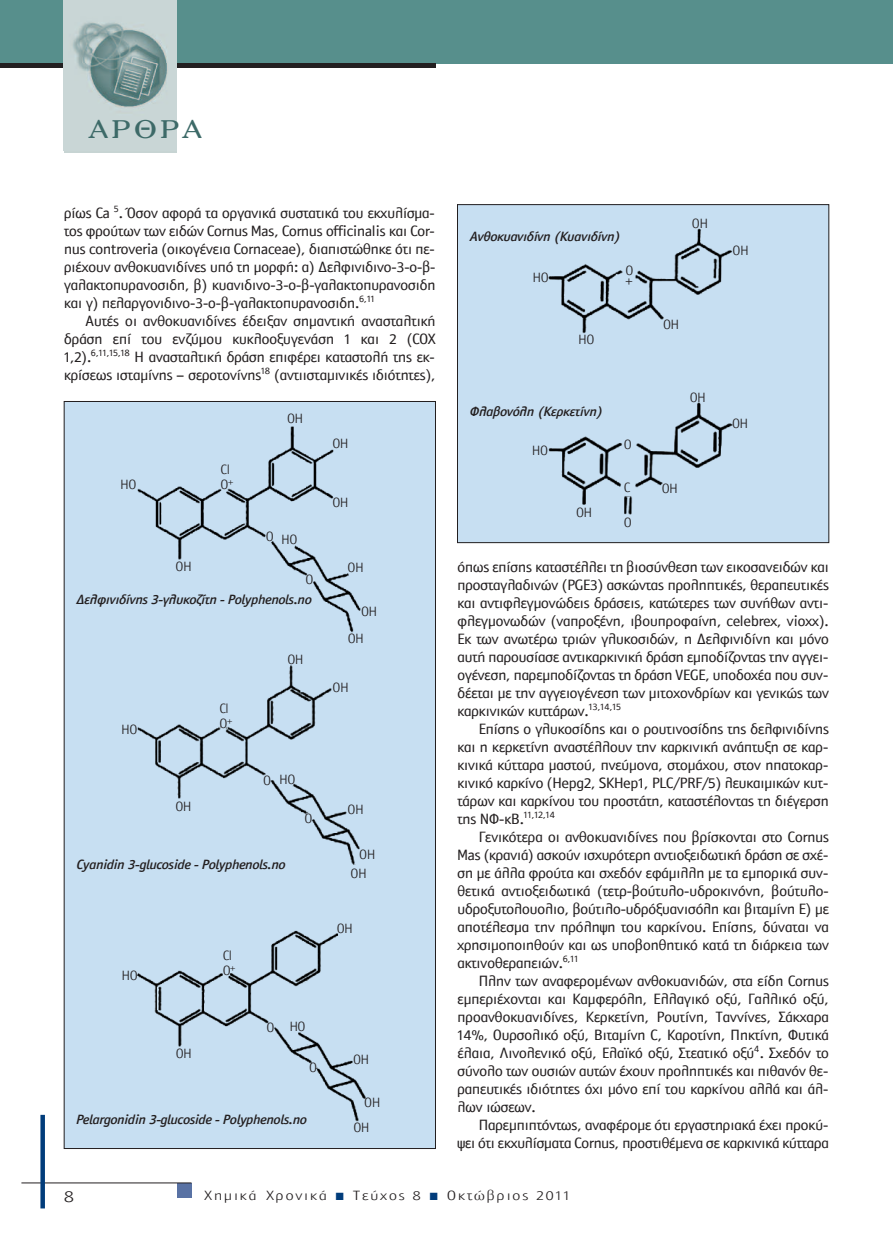
<style>
.page{position:relative;width:893px;height:1234px;background:#fff}
.page>*{position:absolute;margin:0;border:0;box-sizing:border-box;transform-origin:0 0}
.t1{font:24.75px "CF Sophia Regular";letter-spacing:.1em;color:#3d6a68;scale:1.2 1}
.t2{font:15px "PF Bulletin";color:#231f20;scale:1.1 1}
.t3{font:italic 500 13.5px "PF Bulletin";color:#231f20;scale:1.1 1}
.t4{font:300 13.5px "PF Bulletin";color:#231f20;scale:1.1 1}
.t5{font:10.5px "Zapf Dingbats ITC";color:#013c7b}
</style>
<div class="page">
<div style="left:177px;top:1182px;width:15px;height:15px;background:#5972a4"></div>
<hr style="left:21px;top:1182px;width:171px;height:1px;background:#231f20">
<div style="left:40px;top:1114px;width:5px;height:94px;background:#013c7b"></div>
<div style="left:0;top:0;width:893px;height:64px;background:#578f8c"></div>
<hr style="left:0;top:64px;width:436px;height:4px;background:#231f20">
<img style="left:64px;top:0;width:112px;height:150px">
<div style="left:64px;top:401px;width:371px;height:747px;background:#c7dff2"></div>
<img style="left:137px;top:426px;width:224px;height:206px">
<img style="left:137px;top:665px;width:223px;height:195px">
<img style="left:137px;top:930px;width:228px;height:191px">
<div style="left:457px;top:204px;width:372px;height:338px;background:#c7dff2"></div>
<div style="left:457px;top:204px;width:372px;height:339px;border:1px solid #231f20"></div>
<img style="left:549px;top:228px;width:184px;height:106px">
<img style="left:548px;top:402px;width:185px;height:113px">
<svg style="left:556px;top:231px;width:63px;height:13px"></svg>
<svg style="left:548px;top:405px;width:54px;height:14px"></svg>
<svg style="left:137px;top:1114px;width:2px;height:7px"></svg>
<svg style="left:157px;top:1117px;width:11px;height:4px"></svg>
<svg style="left:178px;top:1117px;width:6px;height:4px"></svg>
<svg style="left:625px;top:439px;width:6px;height:9px"></svg>
<svg style="left:625px;top:482px;width:5px;height:10px"></svg>
<svg style="left:626px;top:265px;width:7px;height:20px"></svg>
<svg style="left:221px;top:465px;width:6px;height:9px"></svg>
<svg style="left:221px;top:480px;width:12px;height:9px"></svg>
<svg style="left:220px;top:703px;width:12px;height:25px"></svg>
<svg style="left:306px;top:574px;width:7px;height:10px"></svg>
<svg style="left:267px;top:531px;width:6px;height:10px"></svg>
<svg style="left:305px;top:813px;width:7px;height:10px"></svg>
<svg style="left:264px;top:775px;width:6px;height:9px"></svg>
<svg style="left:224px;top:950px;width:5px;height:9px"></svg>
<svg style="left:224px;top:965px;width:11px;height:9px"></svg>
<svg style="left:310px;top:1061px;width:7px;height:10px"></svg>
<svg style="left:267px;top:1022px;width:7px;height:10px"></svg>
<svg style="left:283px;top:534px;width:14px;height:10px"></svg>
<svg style="left:291px;top:1021px;width:14px;height:9px"></svg>
<svg style="left:281px;top:774px;width:14px;height:10px"></svg>
<svg style="left:137px;top:594px;width:135px;height:12px"></svg>
<svg style="left:175px;top:859px;width:71px;height:1px"></svg>
<svg style="left:196px;top:1114px;width:71px;height:7px"></svg>
<svg style="left:664px;top:319px;width:14px;height:10px"></svg>
<svg style="left:333px;top:438px;width:14px;height:10px"></svg>
<svg style="left:348px;top:562px;width:13px;height:9px"></svg>
<svg style="left:176px;top:561px;width:14px;height:10px"></svg>
<svg style="left:333px;top:682px;width:14px;height:10px"></svg>
<svg style="left:348px;top:804px;width:12px;height:9px"></svg>
<svg style="left:351px;top:849px;width:9px;height:16px"></svg>
<svg style="left:176px;top:801px;width:14px;height:10px"></svg>
<svg style="left:338px;top:930px;width:14px;height:2px"></svg>
<svg style="left:354px;top:1053px;width:11px;height:10px"></svg>
<svg style="left:176px;top:1048px;width:14px;height:10px"></svg>
<svg style="left:333px;top:497px;width:14px;height:9px"></svg>
<svg style="left:663px;top:483px;width:14px;height:10px"></svg>
<svg style="left:577px;top:507px;width:14px;height:8px"></svg>
<h1 class="t1" style="left:89px;top:113px;width:95px">APΘPA</h1>
<p class="t2" style="left:64px;top:240px;width:67px">■◆▲ □■▼ □❖</p>
<p class="t2" style="left:214px;top:222px;width:33px">□ ■◆▲</p>
<p class="t2" style="left:268px;top:222px;width:61px">▲ □■◆▲□</p>
<p class="t2" style="left:357px;top:222px;width:28px">■●▲</p>
<p class="t4" style="left:227px;top:462px;width:4px">●</p>
<p class="t4" style="left:226px;top:700px;width:4px">●</p>
<p class="t3" style="left:271px;top:591px;width:38px">■□●▲ ■□</p>
<p class="t3" style="left:96px;top:856px;width:73px">■ ■✓ ●◆□▲</p>
<p class="t3" style="left:245px;top:856px;width:38px">■□●▲ ■□</p>
<p class="t4" style="left:229px;top:947px;width:4px">●</p>
<p class="t3" style="left:89px;top:1111px;width:98px">● □■ ■✓ ●◆□▲</p>
<p class="t3" style="left:266px;top:1111px;width:38px">■□●▲ ■□</p>
<p class="t5" style="left:336px;top:1190px;width:9px">■</p>
<p class="t5" style="left:430px;top:1190px;width:9px">■</p>
<p class="t2" style="left:581px;top:1134px;width:32px">□ ■◆▲</p>
<p class="t2" style="left:740px;top:612px;width:5px">●</p>
<p class="t2" style="left:795px;top:828px;width:33px">□ ■◆▲</p>
<p class="t2" style="left:795px;top:972px;width:33px">□ ■◆▲</p>
</div>
